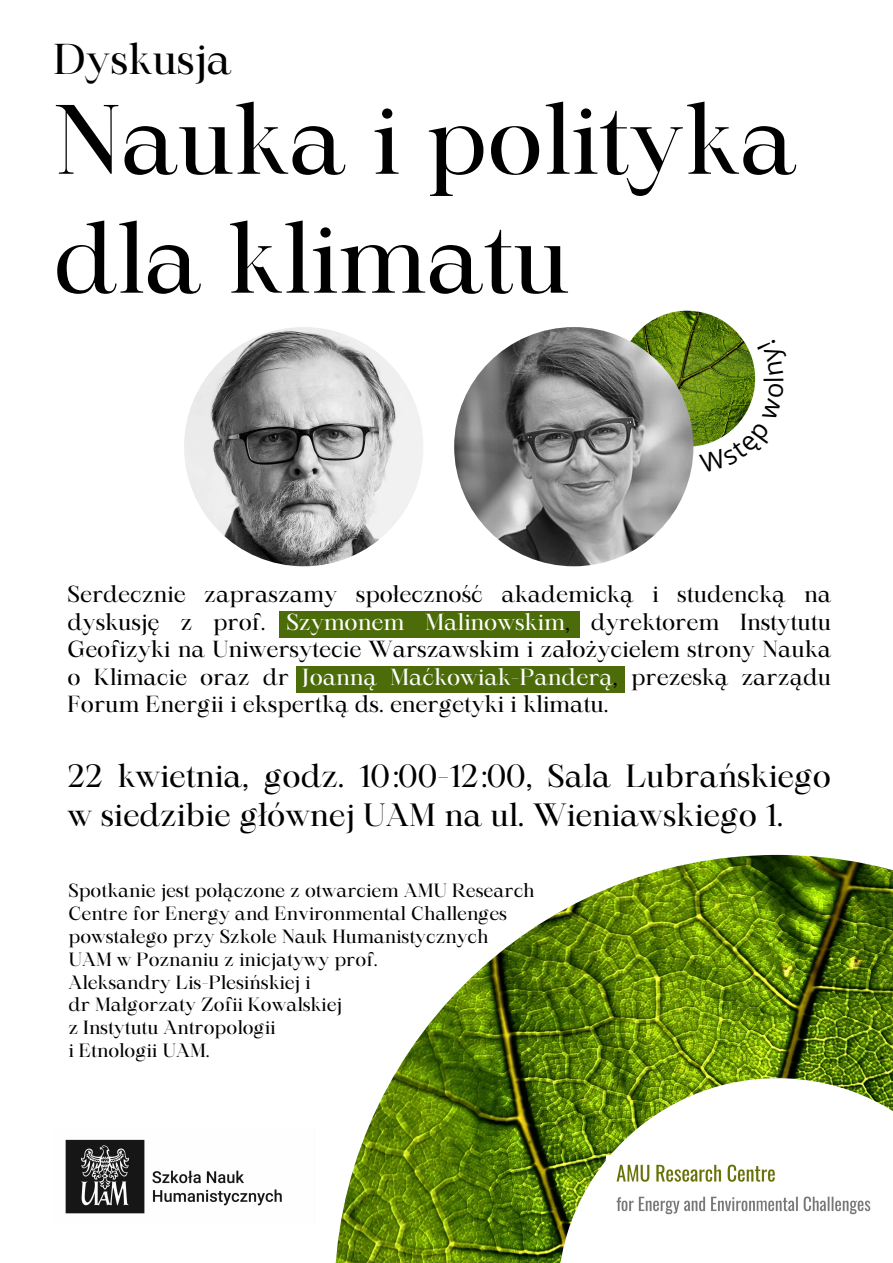
<style>
.page{position:relative;width:893px;height:1263px;background:#fff}
.page>*{position:absolute;margin:0;border:0;box-sizing:border-box;transform-origin:0 0}
.t1{font:94.43px/118.9px "Maharlika";color:#000}
.t2{font:41.4px "Maharlika";color:#000}
.t3{font:30.83px/38.6px "Maharlika";color:#000}
.t4{font:22.27px/27.5px "Maharlika";color:#000;text-align:justify}
.t5{font:18.38px/22.9px "Maharlika";color:#000}
.s1{color:#fff}
.s2{color:#fefefe}
</style>
<div class="page">
<div style="left:279px;top:611px;width:301px;height:27px;background:#4b6c08"></div>
<div style="left:296px;top:666px;width:329px;height:27px;background:#4b6c08"></div>
<img style="left:335px;top:855px;width:558px;height:408px">
<img style="left:606px;top:1156px;width:272px;height:66px">
<img style="left:65px;top:1139px;width:217px;height:75px">
<img style="left:184px;top:327px;width:239px;height:239px;border-radius:50%">
<img style="left:619px;top:311px;width:136px;height:136px;border-radius:50%">
<img style="left:454px;top:327px;width:239px;height:239px;border-radius:50%">
<svg style="left:699px;top:340px;width:57px;height:106px"></svg>
<p class="t2" style="left:53px;top:43px;width:179px">Dyskusja</p>
<p class="t1" style="left:53px;top:89px;width:744px">Nauka i polityka dla klimatu</p>
<h1 class="t4" style="left:68px;top:582px;width:765px">Serdecznie zapraszamy społeczność akademicką i studencką na dyskusję z prof. <span class="s1">Szymonem Malinowskim</span>, dyrektorem Instytutu Geofizyki na Uniwersytecie Warszawskim i założycielem strony Nauka o Klimacie oraz dr <span class="s2">Joanną Maćkowiak-Panderą</span>, prezeską zarządu Forum Energii i ekspertką ds. energetyki i klimatu.</h1>
<p class="t3" style="left:68px;top:760px;width:765px">22 kwietnia, godz. 10:00-12:00, Sala Lubrańskiego w siedzibie głównej UAM na ul. Wieniawskiego 1.</p>
<p class="t5" style="left:68px;top:881px;width:467px">Spotkanie jest połączone z otwarciem AMU Research<br>Centre for Energy and Environmental Challenges</p>
<p class="t5" style="left:68px;top:926px;width:421px">powstałego przy Szkole Nauk Humanistycznych</p>
<p class="t5" style="left:68px;top:949px;width:311px">UAM w Poznaniu z inicjatywy prof.</p>
<p class="t5" style="left:68px;top:972px;width:243px">Aleksandry Lis-Plesińskiej i</p>
<p class="t5" style="left:68px;top:995px;width:275px">dr Małgorzaty Zofii Kowalskiej</p>
<p class="t5" style="left:68px;top:1018px;width:209px">z Instytutu Antropologii</p>
<p class="t5" style="left:68px;top:1041px;width:143px">i Etnologii UAM.</p>
</div>
